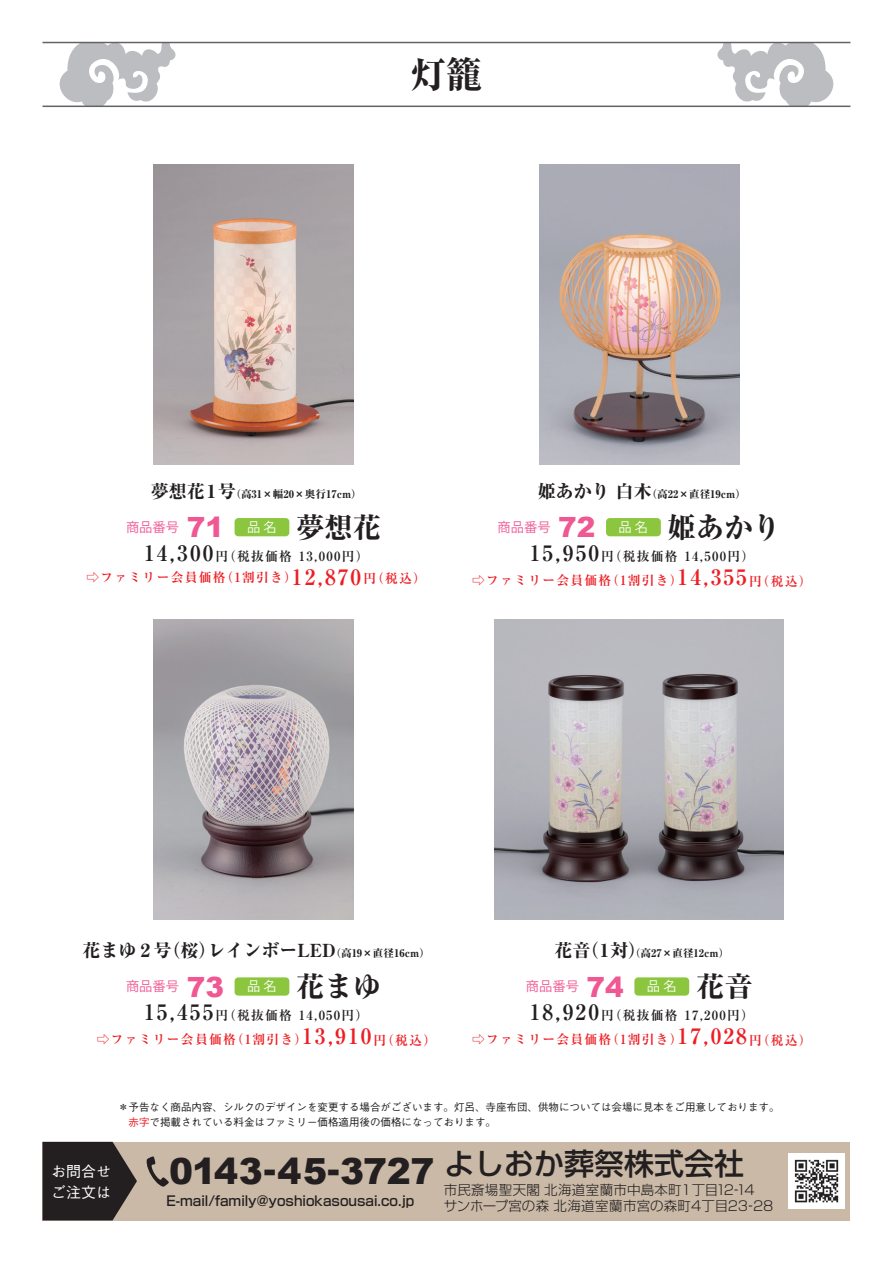
<style>
.page{position:relative;width:893px;height:1263px;background:#fff}
.page>*{position:absolute;margin:0;border:0;box-sizing:border-box;transform-origin:0 0}
.t1{font:900 36px "Arial";letter-spacing:-.01em;color:#231f20}
.t2{font:800 36px "Ryumin Pr 5";color:#231f20}
.t3{font:500 30px "Shin Go Pr 5";color:#231f20}
.t4{font:800 18px "Ryumin Pr 5";color:#231f20}
.t5{font:500 15px/21px "Gothic BBB Pro";color:#fff}
.t6{font:300 13.5px/16.5px "Shin Go Pr 5";letter-spacing:.015em;color:#231f20}
.t7{font:500 13.5px "Shin Go Pr 5";color:#231f20}
.t8{font:13.2px "Koz Go Pr 6 N";color:#f05893}
.t9{font:700 12.75px/23.5px "Ryumin Pr 5";letter-spacing:.1em;color:#ee1d23;text-align:center}
.t10{font:800 10.65px "Ryumin Pr 5";color:#231f20}
.t11{font:500 10.5px/15px "Gothic BBB Pro";color:#231f20}
.s1{font-size:18px}
.s2{font-family:"Arial";font-weight:900;font-size:27.9px}
.s3{color:#fff}
.s4{font-family:"Ryumin Pr 5";font-weight:800;font-size:28.35px;color:#231f20}
.s5{font-size:21.3px;color:#231f20}
.s6{color:#231f20}
.s7{font-size:21.3px}
.s8{font-size:10.65px}
.s9{color:#ee1d23}
</style>
<div class="page">
<svg style="left:714px;top:43px;width:119px;height:63px"></svg>
<svg style="left:60px;top:43px;width:119px;height:63px"></svg>
<hr style="left:43px;top:106px;width:807px;height:1px;background:#636366">
<hr style="left:43px;top:42px;width:807px;height:1px;background:#636366">
<div style="left:43px;top:1142px;width:807px;height:78px;background:#c9b9a6"></div>
<svg style="left:43px;top:1142px;width:94px;height:78px;background:#383231"></svg>
<img style="left:789px;top:1153px;width:55px;height:56px">
<svg style="left:146px;top:1156px;width:23px;height:31px"></svg>
<div style="left:235px;top:518px;width:54px;height:18px;background:#8bc63e;border-radius:4px"></div>
<div style="left:606px;top:518px;width:55px;height:18px;background:#8bc63e;border-radius:4px"></div>
<div style="left:235px;top:977px;width:54px;height:19px;background:#8bc63e;border-radius:4px"></div>
<div style="left:634px;top:977px;width:55px;height:19px;background:#8bc63e;border-radius:4px"></div>
<img style="left:154px;top:165px;width:200px;height:300px">
<img style="left:154px;top:619px;width:200px;height:300px">
<img style="left:495px;top:619px;width:289px;height:300px">
<img style="left:539px;top:165px;width:200px;height:300px">
<h1 class="t2" style="left:410px;top:46px;width:73px">灯籠</h1>
<p class="t10" style="left:151px;top:485px;width:213px"><span class="s1">夢想花１号</span>（高31×幅20×奥行17cm）</p>
<p class="t8" style="left:126px;top:520px;width:257px">商品番号 <span class="s2">71</span> <span class="s3">品 名</span> <span class="s4">夢想花</span></p>
<p class="t10" style="left:538px;top:485px;width:210px"><span class="s1">姫あかり 白木</span>（高22×直径19cm）</p>
<p class="t8" style="left:497px;top:520px;width:285px">商品番号 <span class="s2">72</span> <span class="s3">品 名</span> <span class="s4">姫あかり</span></p>
<p class="t9" style="left:87px;top:544px;width:341px;line-height:21.1px"><span class="s5">14,300</span><span class="s6">円（税抜価格 13,000円）<br></span>⇨ファミリー会員価格（1割引き）<span class="s7">12,870</span>円（税込）</p>
<p class="t9" style="left:472px;top:543px;width:341px;line-height:24.5px"><span class="s5">15,950</span><span class="s6">円（税抜価格 14,500円）<br></span>⇨ファミリー会員価格（1割引き）<span class="s7">14,355</span>円（税込）</p>
<h3 class="t4" style="left:83px;top:936px;width:349px">花まゆ２号（桜）レインボーLED<span class="s8">（高19×直径16cm）</span></h3>
<p class="t10" style="left:554px;top:945px;width:176px"><span class="s1">花音（１対）</span>（高27×直径12cm）</p>
<p class="t8" style="left:126px;top:979px;width:257px">商品番号 <span class="s2">73</span> <span class="s3">品 名</span> <span class="s4">花まゆ</span></p>
<p class="t8" style="left:526px;top:979px;width:228px">商品番号 <span class="s2">74</span> <span class="s3">品 名</span> <span class="s4">花音</span></p>
<p class="t9" style="left:97px;top:1003px;width:341px;text-align:left;text-indent:47px"><span class="s5">15,455</span><span class="s6">円（税抜価格 14,050円）<br></span>⇨ファミリー会員価格（1割引き）<span class="s7">13,910</span>円（税込）</p>
<p class="t9" style="left:472px;top:1003px;width:341px"><span class="s5">18,920</span><span class="s6">円（税抜価格 17,200円）<br></span>⇨ファミリー会員価格（1割引き）<span class="s7">17,028</span>円（税込）</p>
<p class="t11" style="left:118px;top:1098px;width:663px">＊予告なく商品内容、シルクのデザインを変更する場合がございます。灯呂、寺座布団、供物については会場に見本をご用意しております。<span class="s9">　赤字</span>で掲載されている料金はファミリー価格適用後の価格になっております。</p>
<p class="t5" style="left:51px;top:1159px;width:62px">お問合せご注文は</p>
<h1 class="t1" style="left:169px;top:1145px;width:267px">0143-45-3727</h1>
<p class="t7" style="left:167px;top:1189px;width:249px">E-mail/family@yoshiokasousai.co.jp</p>
<h2 class="t3" style="left:444px;top:1139px;width:301px">よしおか葬祭株式会社</h2>
<p class="t6" style="left:444px;top:1180px;width:331px">市民斎場聖天閣 北海道室蘭市中島本町1丁目12-14<br>サンホープ宮の森 北海道室蘭市宮の森町4丁目23-28</p>
</div>
